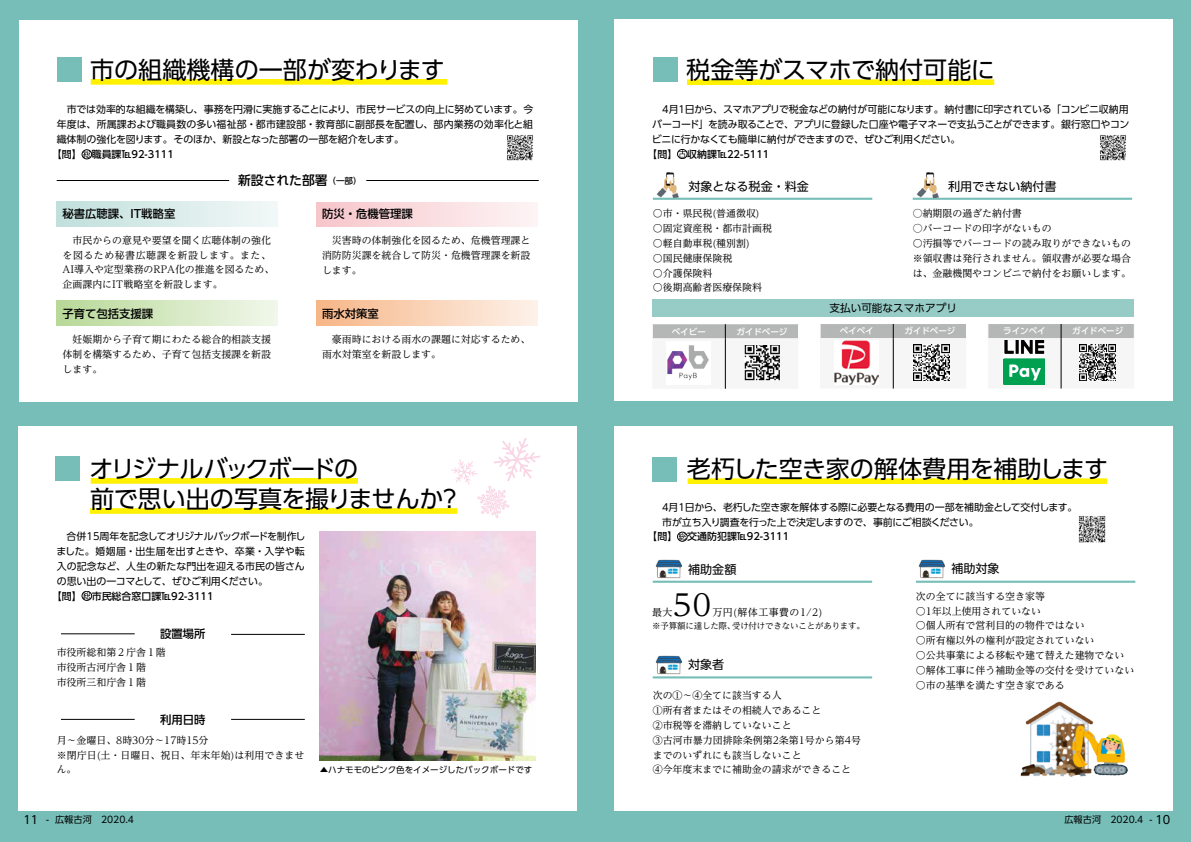
<style>
.page{position:relative;width:1191px;height:842px;background:#fff}
.page>*{position:absolute;margin:0;border:0;box-sizing:border-box;transform-origin:0 0}
.t1{font:29.8px "UD Reimin Pro";color:#000}
.t2{font:24.1px/29.8px "UD Shin Go Pro";letter-spacing:-.015em;color:#000}
.t3{font:500 12.8px "UD Shin Go Pro";color:#000}
.t4{font:12px "UD Shin Go Pro";color:#000}
.t5{font:500 11.3px "UD Shin Go Pro";color:#000}
.t6{font:10.6px "UD Shin Go Pro";color:#000}
.t7{font:9.9px/14.9px "UD Reimin Pro";color:#000}
.t8{font:9.9px/14.9px "UD Shin Go Pro";letter-spacing:-.02em;color:#000;text-align:justify}
.t9{font:500 9.9px "UD Shin Go Pro";color:#000}
.t10{font:9.9px "UD Reimin Pro";letter-spacing:.05em;color:#000}
.t11{font:9.2px "UD Shin Go Pro";color:#000}
.t12{font:500 8.5px "UD Shin Go Pro";color:#fff}
.t13{font:8.5px "UD Reimin Pro";letter-spacing:-.025em;color:#000}
.t14{font:8.5px "UD Shin Go Pro";color:#000}
.s1{font-size:8.5px}
.s2{font-size:11.3px}
</style>
<div class="page">
<div style="left:595px;top:0;width:596px;height:842px;background:#77beb8"></div>
<div style="left:614px;top:426px;width:558px;height:385px;background:#fff"></div>
<div style="left:614px;top:20px;width:558px;height:381px;background:#fff"></div>
<div style="left:0;top:0;width:595px;height:842px;background:#77beb8"></div>
<div style="left:18px;top:426px;width:558px;height:385px;background:#fff"></div>
<div style="left:20px;top:20px;width:558px;height:382px;background:#fff"></div>
<div style="left:652px;top:457px;width:25px;height:24px;background:#77beb8"></div>
<div style="left:55px;top:456px;width:25px;height:25px;background:#77beb8"></div>
<div style="left:57px;top:57px;width:24px;height:25px;background:#77beb8"></div>
<div style="left:653px;top:57px;width:24px;height:25px;background:#77beb8"></div>
<svg style="left:988px;top:324px;width:146px;height:64px"></svg>
<svg style="left:820px;top:324px;width:146px;height:64px"></svg>
<svg style="left:652px;top:324px;width:147px;height:65px"></svg>
<hr style="left:798px;top:338px;width:1px;height:51px;background:#fcfdfc">
<hr style="left:725px;top:338px;width:1px;height:51px;background:#000">
<div style="left:653px;top:299px;width:481px;height:18px;background:#97ccc6"></div>
<img style="left:1080px;top:345px;width:35px;height:35px">
<img style="left:914px;top:345px;width:35px;height:35px">
<img style="left:744px;top:345px;width:36px;height:35px">
<img style="left:666px;top:341px;width:44px;height:44px">
<img style="left:1003px;top:341px;width:42px;height:43px">
<img style="left:835px;top:341px;width:44px;height:43px">
<img style="left:320px;top:532px;width:215px;height:228px">
<img style="left:1020px;top:701px;width:108px;height:76px">
<div style="left:90px;top:508px;width:367px;height:6px;background:#fff100"></div>
<div style="left:687px;top:478px;width:420px;height:6px;background:#fff100"></div>
<div style="left:677px;top:532px;width:10px;height:9px;border:1px solid #000;border-radius:50%"></div>
<svg style="left:678px;top:533px;width:8px;height:7px"></svg>
<div style="left:91px;top:478px;width:267px;height:6px;background:#fff100"></div>
<div style="left:82px;top:591px;width:10px;height:9px;border:1px solid #000;border-radius:50%"></div>
<svg style="left:83px;top:592px;width:7px;height:8px"></svg>
<div style="left:91px;top:79px;width:356px;height:6px;background:#fff100"></div>
<div style="left:687px;top:79px;width:307px;height:6px;background:#fff100"></div>
<div style="left:677px;top:149px;width:10px;height:10px;border:1px solid #000;border-radius:50%"></div>
<svg style="left:679px;top:150px;width:7px;height:7px"></svg>
<hr style="left:912px;top:198px;width:220px;height:2px;background:#77beb8">
<img style="left:915px;top:173px;width:26px;height:25px">
<img style="left:656px;top:172px;width:23px;height:25px">
<img style="left:1078px;top:516px;width:28px;height:27px">
<hr style="left:653px;top:198px;width:219px;height:2px;background:#77beb8">
<hr style="left:61px;top:719px;width:74px;height:1px;background:#000">
<hr style="left:61px;top:633px;width:74px;height:1px;background:#000">
<hr style="left:231px;top:719px;width:74px;height:1px;background:#000">
<hr style="left:231px;top:634px;width:74px;height:1px;background:#000">
<svg style="left:451px;top:438px;width:89px;height:80px"></svg>
<hr style="left:916px;top:581px;width:219px;height:2px;background:#77beb8">
<hr style="left:652px;top:581px;width:220px;height:2px;background:#77beb8">
<img style="left:655px;top:559px;width:27px;height:20px">
<img style="left:918px;top:559px;width:27px;height:20px">
<hr style="left:652px;top:676px;width:220px;height:2px;background:#77beb8">
<img style="left:655px;top:655px;width:27px;height:20px">
<div style="left:57px;top:301px;width:221px;height:25px;background:linear-gradient(to right,#b8d998,#f1f7eb)"></div>
<div style="left:57px;top:202px;width:221px;height:25px;background:linear-gradient(to right,#c0dfdc,#f2f8f7)"></div>
<div style="left:316px;top:202px;width:221px;height:24px;background:linear-gradient(to right,#f7c5ca,#fdf4f5)"></div>
<hr style="left:57px;top:180px;width:172px;height:1px;background:#000">
<hr style="left:366px;top:180px;width:173px;height:1px;background:#000">
<div style="left:82px;top:150px;width:10px;height:9px;border:1px solid #000;border-radius:50%"></div>
<svg style="left:83px;top:151px;width:7px;height:7px"></svg>
<div style="left:316px;top:301px;width:221px;height:25px;background:linear-gradient(to right,#f7b686,#fdf1e9)"></div>
<img style="left:507px;top:135px;width:26px;height:26px">
<img style="left:1100px;top:135px;width:26px;height:26px">
<h2 class="t2" style="left:90px;top:54px;width:356px">市の組織機構の一部が変わります</h2>
<h2 class="t2" style="left:686px;top:55px;width:310px">税金等がスマホで納付可能に</h2>
<p class="t8" style="left:652px;top:102px;width:479px;text-indent:10px">4月1日から、スマホアプリで税金などの納付が可能になります。納付書に印字されている「コンビニ収納用バーコード」を読み取ることで、アプリに登録した口座や電子マネーで支払うことができます。銀行窓口やコンビニに行かなくても簡単に納付ができますので、ぜひご利用ください。</p>
<p class="t9" style="left:647px;top:146px;width:124px">【問】 収納課℡22-5111</p>
<p class="t4" style="left:688px;top:177px;width:122px">対象となる税金・料金</p>
<p class="t7" style="left:653px;top:206px;width:121px">〇市・県民税(普通徴収)〇固定資産税・都市計画税〇軽自動車税(種別割)<br>〇国民健康保険税<br>〇介護保険料<br>〇後期高齢者医療保険料</p>
<p class="t6" style="left:829px;top:300px;width:129px">支払い可能なスマホアプリ</p>
<p class="t8" style="left:57px;top:102px;width:478px;text-indent:10px">市では効率的な組織を構築し、事務を円滑に実施することにより、市民サービスの向上に努めています。今年度は、所属課および職員数の多い福祉部・都市建設部・教育部に副部長を配置し、部内業務の効率化と組織体制の強化を図ります。そのほか、新設となった部署の一部を紹介をします。</p>
<p class="t9" style="left:52px;top:146px;width:124px">【問】 職員課℡92-3111</p>
<p class="t3" style="left:238px;top:170px;width:125px">新設された部署<span class="s1">（一部）</span></p>
<p class="t4" style="left:948px;top:177px;width:110px">利用できない納付書</p>
<p class="t7" style="left:912px;top:205px;width:111px">○納期限の過ぎた納付書</p>
<p class="t7" style="left:912px;top:220px;width:220px">○バーコードの印字がないもの<br>〇汚損等でバーコードの読み取りができないもの※領収書は発行されません。領収書が必要な場合は、金融機関やコンビニで納付をお願いします。</p>
<p class="t5" style="left:322px;top:205px;width:92px">防災・危機管理課</p>
<p class="t5" style="left:63px;top:205px;width:114px">秘書広聴課、IT戦略室</p>
<p class="t7" style="left:63px;top:232px;width:213px">　市民からの意見や要望を聞く広聴体制の強化を図るため秘書広聴課を新設します。また、<br>AI導入や定型業務のRPA化の推進を図るため、企画課内にIT戦略室を新設します。</p>
<p class="t7" style="left:322px;top:232px;width:210px;text-align:justify">　災害時の体制強化を図るため、危機管理課と消防防災課を統合して防災・危機管理課を新設します。</p>
<p class="t5" style="left:322px;top:304px;width:58px">雨水対策室</p>
<p class="t5" style="left:63px;top:304px;width:92px">子育て包括支援課</p>
<p class="t7" style="left:63px;top:331px;width:210px;text-align:justify">　妊娠期から子育て期にわたる総合的相談支援体制を構築するため、子育て包括支援課を新設します。</p>
<p class="t7" style="left:322px;top:331px;width:210px">　豪雨時における雨水の課題に対応するため、雨水対策室を新設します。</p>
<h2 class="t2" style="left:89px;top:453px;width:374px">オリジナルバックボードの<br>前で思い出の写真を撮りませんか？</h2>
<p class="t8" style="left:56px;top:529px;width:251px">　合併15周年を記念してオリジナルバックボードを制作しました。婚姻届・出生届を出すときや、卒業・入学や転入の記念など、人生の新たな門出を迎える市民の皆さんの思い出の一コマとして、ぜひご利用ください。</p>
<p class="t9" style="left:52px;top:588px;width:163px">【問】 市民総合窓口課℡92-3111</p>
<p class="t5" style="left:160px;top:624px;width:47px">設置場所</p>
<p class="t7" style="left:57px;top:645px;width:111px">市役所総和第２庁舎１階市役所古河庁舎１階<br>市役所三和庁舎１階</p>
<p class="t5" style="left:160px;top:710px;width:47px">利用日時</p>
<p class="t7" style="left:57px;top:732px;width:249px">月～金曜日、8時30分～17時15分<br>※閉庁日(土・日曜日、祝日、年末年始)は利用できません。</p>
<p class="t14" style="left:320px;top:762px;width:214px">▲ハナモモのピンク色をイメージしたバックボードです</p>
<p class="t12" style="left:672px;top:324px;width:36px">ペイビー</p>
<p class="t12" style="left:736px;top:324px;width:53px">ガイドページ</p>
<p class="t12" style="left:839px;top:324px;width:36px">ペイペイ</p>
<p class="t12" style="left:904px;top:324px;width:53px">ガイドページ</p>
<p class="t12" style="left:1003px;top:324px;width:44px">ラインペイ</p>
<p class="t12" style="left:1072px;top:324px;width:53px">ガイドページ</p>
<h2 class="t2" style="left:687px;top:453px;width:423px">老朽した空き家の解体費用を補助します</h2>
<p class="t8" style="left:652px;top:499px;width:427px;text-indent:10px">4月1日から、老朽した空き家を解体する際に必要となる費用の一部を補助金として交付します。　市が立ち入り調査を行った上で決定しますので、事前にご相談ください。</p>
<p class="t9" style="left:647px;top:529px;width:144px">【問】 交通防犯課℡92-3111</p>
<p class="t4" style="left:688px;top:560px;width:50px">補助金額</p>
<p class="t4" style="left:951px;top:559px;width:50px">補助対象</p>
<h1 class="t1" style="left:673px;top:580px;width:39px">50</h1>
<p class="t10" style="left:712px;top:604px;width:111px">万円(解体工事費の1/2)</p>
<p class="t7" style="left:652px;top:605px;width:22px">最大</p>
<p class="t13" style="left:652px;top:619px;width:214px">※予算額に達した際、受け付けできないことがあります。</p>
<p class="t4" style="left:688px;top:654px;width:38px">対象者</p>
<p class="t7" style="left:652px;top:687px;width:210px">次の①～④全てに該当する人<br>①所有者またはその相続人であること<br>②市税等を滞納していないこと<br>③古河市暴力団排除条例第2条第1号から第4号までのいずれにも該当しないこと<br>④今年度末までに補助金の請求ができること</p>
<p class="t7" style="left:916px;top:588px;width:220px">次の全てに該当する空き家等<br>〇1年以上使用されていない<br>〇個人所有で営利目的の物件ではない<br>〇所有権以外の権利が設定されていない<br>〇公共事業による移転や建て替えた建物でない〇解体工事に伴う補助金等の交付を受けていない〇市の基準を満たす空き家である</p>
<p class="t11" style="left:23px;top:812px;width:112px"><span class="s2">11</span> - 広報古河　2020.4</p>
<p class="t11" style="left:1064px;top:812px;width:108px">広報古河　2020.4 - <span class="s2">10</span></p>
</div>
